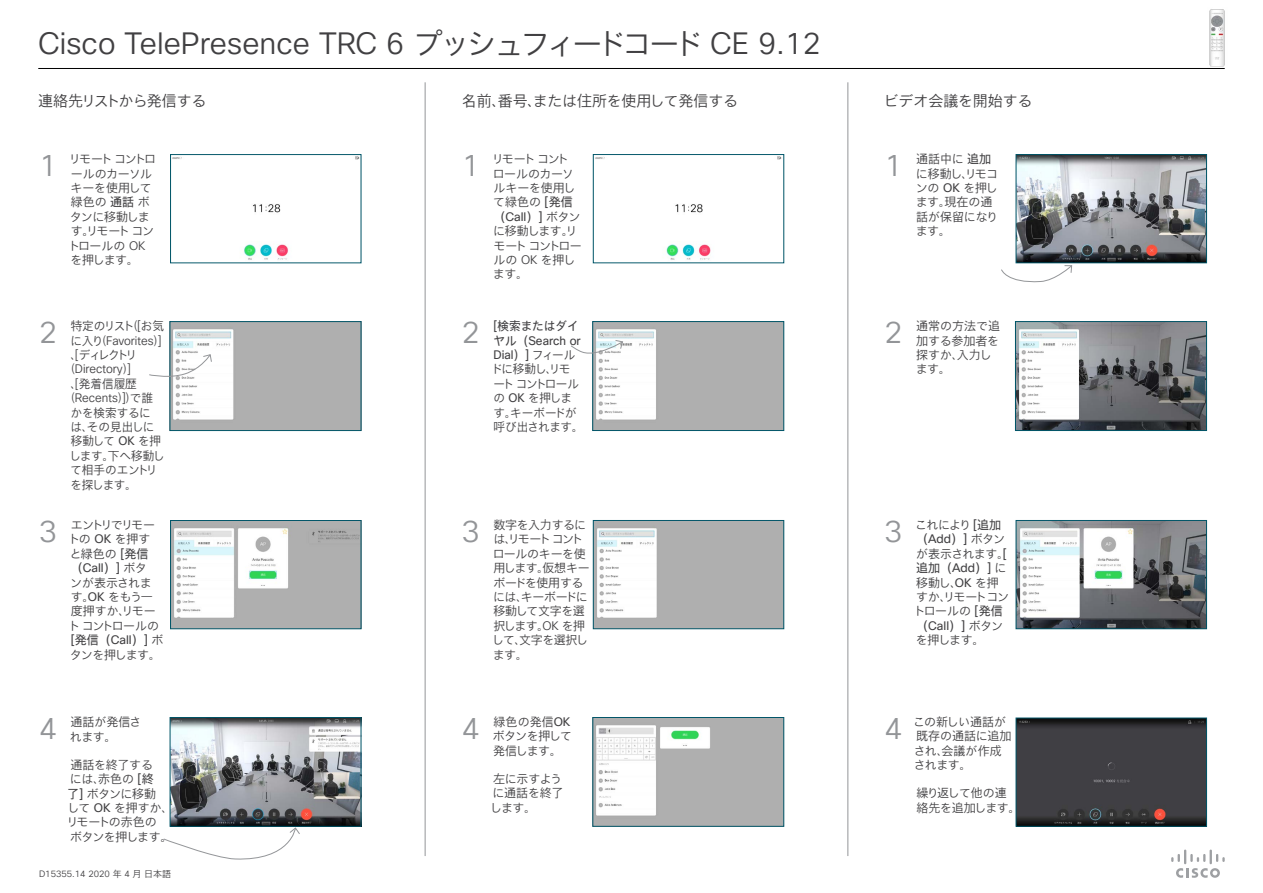
<style>
.page{position:relative;width:1263px;height:893px;background:#fff}
.page>*{position:absolute;margin:0;border:0;box-sizing:border-box;transform-origin:0 0}
.t1{font:30px "Cisco Sans JPN Light";color:#414042}
.t2{font:30px "Cisco Sans JPN Light";color:#939598}
.t3{font:15px "Cisco Sans JPN Light";letter-spacing:-.015em;color:#414042}
.t4{font:15px "Cisco Sans JPN Light";letter-spacing:-.06em;color:#414042}
.t5{font:12px/14.4px "Cisco Sans JPN Light";letter-spacing:-.025em;color:#414042}
.t6{font:12px/14.4px "Cisco Sans JPN Light";letter-spacing:-.045em;color:#414042}
.t7{font:12px/14.4px "Cisco Sans JPN";color:#414042}
.t8{font:12px/14.4px "Cisco Sans JPN Light";color:#414042}
.t9{font:12px/14.4px "Cisco Sans JPN Light";letter-spacing:-.05em;color:#414042}
.t10{font:12px/14.4px "Cisco Sans JPN Light";letter-spacing:-.065em;color:#414042}
.t11{font:12px/14.4px "Cisco Sans JPN Light";letter-spacing:-.005em;color:#414042}
.t12{font:12px/14.4px "Cisco Sans JPN Light";letter-spacing:-.085em;color:#414042}
.t13{font:12px "Cisco Sans JPN Light";letter-spacing:-.075em;color:#414042}
.t14{font:12px "Cisco Sans JPN Light";letter-spacing:-.07em;color:#414042}
.t15{font:9px "Cisco Sans JPN Light";color:#414042}
.s1{font-family:"Cisco Sans JPN"}
.s2{font-family:"Cisco Sans JPN Light"}
</style>
<div class="page">
<img style="left:172px;top:719px;width:187px;height:105px">
<div style="left:170px;top:717px;width:191px;height:109px;border:1px solid #005568"></div>
<img style="left:172px;top:156px;width:187px;height:104px">
<div style="left:170px;top:154px;width:191px;height:109px;border:1px solid #005568"></div>
<img style="left:172px;top:522px;width:187px;height:105px">
<div style="left:170px;top:520px;width:191px;height:109px;border:1px solid #005568"></div>
<img style="left:172px;top:324px;width:187px;height:105px">
<div style="left:170px;top:322px;width:191px;height:109px;border:1px solid #005568"></div>
<img style="left:595px;top:719px;width:187px;height:105px">
<div style="left:593px;top:717px;width:191px;height:109px;border:1px solid #005568"></div>
<img style="left:595px;top:156px;width:187px;height:104px">
<div style="left:593px;top:154px;width:191px;height:109px;border:1px solid #005568"></div>
<img style="left:595px;top:522px;width:187px;height:105px">
<div style="left:593px;top:520px;width:191px;height:109px;border:1px solid #005568"></div>
<img style="left:595px;top:323px;width:187px;height:106px">
<div style="left:593px;top:321px;width:191px;height:110px;border:1px solid #005568"></div>
<img style="left:1018px;top:156px;width:186px;height:105px">
<div style="left:1016px;top:154px;width:190px;height:109px;border:1px solid #005568"></div>
<img style="left:1018px;top:720px;width:186px;height:104px">
<div style="left:1016px;top:718px;width:190px;height:108px;border:1px solid #005568"></div>
<img style="left:1018px;top:522px;width:186px;height:105px">
<div style="left:1016px;top:520px;width:190px;height:109px;border:1px solid #005568"></div>
<img style="left:1017px;top:323px;width:187px;height:106px">
<div style="left:1015px;top:321px;width:191px;height:110px;border:1px solid #005568"></div>
<hr style="left:425px;top:82px;width:1px;height:774px;background:#939598">
<hr style="left:847px;top:82px;width:1px;height:774px;background:#939598">
<svg style="left:1171px;top:849px;width:54px;height:29px"></svg>
<hr style="left:38px;top:68px;width:1187px;height:1px;background:#000">
<img style="left:1209px;top:9px;width:16px;height:58px">
<svg style="left:1001px;top:265px;width:71px;height:18px"></svg>
<svg style="left:571px;top:340px;width:52px;height:18px"></svg>
<svg style="left:149px;top:354px;width:63px;height:25px"></svg>
<svg style="left:163px;top:827px;width:137px;height:33px"></svg>
<h1 class="t1" style="left:38px;top:25px;width:784px">Cisco TelePresence TRC 6 プッシュフィードコード CE 9.12</h1>
<p class="t4" style="left:38px;top:91px;width:170px">連絡先リストから発信する</p>
<p class="t3" style="left:462px;top:91px;width:278px">名前、番号、または住所を使用して発信する</p>
<p class="t3" style="left:884px;top:91px;width:150px">ビデオ会議を開始する</p>
<h1 class="t2" style="left:39px;top:146px;width:20px">1</h1>
<p class="t6" style="left:68px;top:153px;width:89px">リモート コントロールのカーソルキーを使用して緑色の <span class="s1">通話</span> ボタンに移動します。リモート コントロールの OKを押します。</p>
<h1 class="t2" style="left:462px;top:146px;width:19px">1</h1>
<p class="t5" style="left:492px;top:153px;width:85px">リモート コントロールのカーソルキーを使用して緑色の <span class="s1">[発信</span></p>
<p class="t7" style="left:493px;top:209px;width:88px">（Call）] <span class="s2">ボタン</span></p>
<p class="t9" style="left:493px;top:225px;width:90px">に移動します。リモート コントロールの OK を押します。</p>
<h1 class="t2" style="left:884px;top:146px;width:19px">1</h1>
<p class="t5" style="left:916px;top:153px;width:84px">通話中に <span class="s1">追加</span>に移動し、リモコンの <span class="s1">OK</span> を押します。現在の通話が保留になります。</p>
<h1 class="t2" style="left:39px;top:313px;width:20px">2</h1>
<p class="t13" style="left:71px;top:318px;width:95px">特定のリスト（[お気</p>
<p class="t5" style="left:70px;top:334px;width:96px">に入り（Favorites）]</p>
<p class="t5" style="left:70px;top:348px;width:69px">、[ディレクトリ</p>
<p class="t8" style="left:64px;top:363px;width:71px">（Directory）]</p>
<p class="t5" style="left:70px;top:377px;width:68px">、[発着信履歴</p>
<p class="t8" style="left:64px;top:392px;width:91px">（Recents）]）で誰</p>
<p class="t5" style="left:71px;top:406px;width:82px">かを検索するに</p>
<p class="t5" style="left:71px;top:420px;width:85px">は、その見出しに</p>
<p class="t5" style="left:71px;top:435px;width:92px">移動して <span class="s1">OK</span> を押</p>
<p class="t5" style="left:70px;top:449px;width:97px">します。下へ移動し</p>
<p class="t5" style="left:71px;top:464px;width:88px">て相手のエントリ</p>
<p class="t5" style="left:70px;top:478px;width:68px">を探します。</p>
<h1 class="t2" style="left:462px;top:313px;width:19px">2</h1>
<p class="t7" style="left:493px;top:319px;width:89px">[検索またはダイヤル（Search or<br>Dial）] <span class="s2">フィール</span></p>
<p class="t10" style="left:491px;top:363px;width:94px">ドに移動し、リモート コントロールの <span class="s1">OK</span> を押します。キーボードが呼び出されます。</p>
<h1 class="t2" style="left:884px;top:313px;width:19px">2</h1>
<p class="t8" style="left:916px;top:320px;width:86px">通常の方法で追加する参加者を探すか、入力します。</p>
<h1 class="t2" style="left:39px;top:512px;width:20px">3</h1>
<p class="t12" style="left:68px;top:518px;width:88px">エントリでリモートの <span class="s1">OK</span> を押すと緑色の <span class="s1">[発信</span></p>
<p class="t7" style="left:71px;top:561px;width:78px">（Call）] <span class="s2">ボタ</span></p>
<p class="t9" style="left:68px;top:576px;width:92px">ンが表示されます。<span class="s1">OK</span> をもう一度押すか、リモート コントロールの</p>
<p class="t7" style="left:71px;top:633px;width:94px">[発信（Call）] <span class="s2">ボ</span></p>
<p class="t14" style="left:70px;top:647px;width:92px">タンを押します。</p>
<h1 class="t2" style="left:462px;top:512px;width:19px">3</h1>
<p class="t6" style="left:492px;top:518px;width:99px">数字を入力するには、リモート コントロールのキーを使用します。仮想キーボードを使用するには、キーボードに移動して文字を選択します。OK を押して、文字を選択します。</p>
<h1 class="t2" style="left:884px;top:512px;width:19px">3</h1>
<p class="t5" style="left:915px;top:518px;width:87px">これにより <span class="s1">[追加</span></p>
<p class="t7" style="left:916px;top:532px;width:90px">（Add）] <span class="s2">ボタン</span></p>
<p class="t5" style="left:916px;top:547px;width:94px">が表示されます。<span class="s1">[</span></p>
<p class="t7" style="left:916px;top:561px;width:92px">追加（Add）] <span class="s2">に</span></p>
<p class="t6" style="left:914px;top:576px;width:97px">移動し、<span class="s1">OK</span> を押すか、リモート コントロールの <span class="s1">[発信</span></p>
<p class="t7" style="left:916px;top:618px;width:88px">（Call）] <span class="s2">ボタン</span></p>
<p class="t5" style="left:916px;top:634px;width:70px">を押します。</p>
<h1 class="t2" style="left:39px;top:709px;width:20px">4</h1>
<p class="t5" style="left:493px;top:715px;width:81px">緑色の発信<span class="s1">OK</span>ボタンを押して発信します。</p>
<p class="t5" style="left:490px;top:772px;width:75px;text-align:justify">左に示すように通話を終了します。</p>
<p class="t8" style="left:70px;top:715px;width:73px">通話が発信されます。</p>
<p class="t5" style="left:70px;top:758px;width:84px">通話を終了する</p>
<p class="t5" style="left:70px;top:772px;width:85px">には、赤色の <span class="s1">[終</span></p>
<p class="t5" style="left:67px;top:787px;width:91px"><span class="s1">了]</span> ボタンに移動</p>
<p class="t5" style="left:68px;top:801px;width:107px">して <span class="s1">OK</span> を押すか、</p>
<p class="t8" style="left:66px;top:816px;width:92px">リモートの赤色の</p>
<p class="t5" style="left:70px;top:830px;width:104px">ボタンを押します。</p>
<h1 class="t2" style="left:462px;top:709px;width:19px">4</h1>
<p class="t11" style="left:913px;top:715px;width:100px">この新しい通話が既存の通話に追加され、会議が作成されます。</p>
<p class="t5" style="left:916px;top:787px;width:106px">繰り返して他の連絡先を追加します。</p>
<h1 class="t2" style="left:884px;top:709px;width:19px">4</h1>
<p class="t15" style="left:39px;top:868px;width:134px">D15355.14 2020 年 4 月 日本語</p>
</div>
